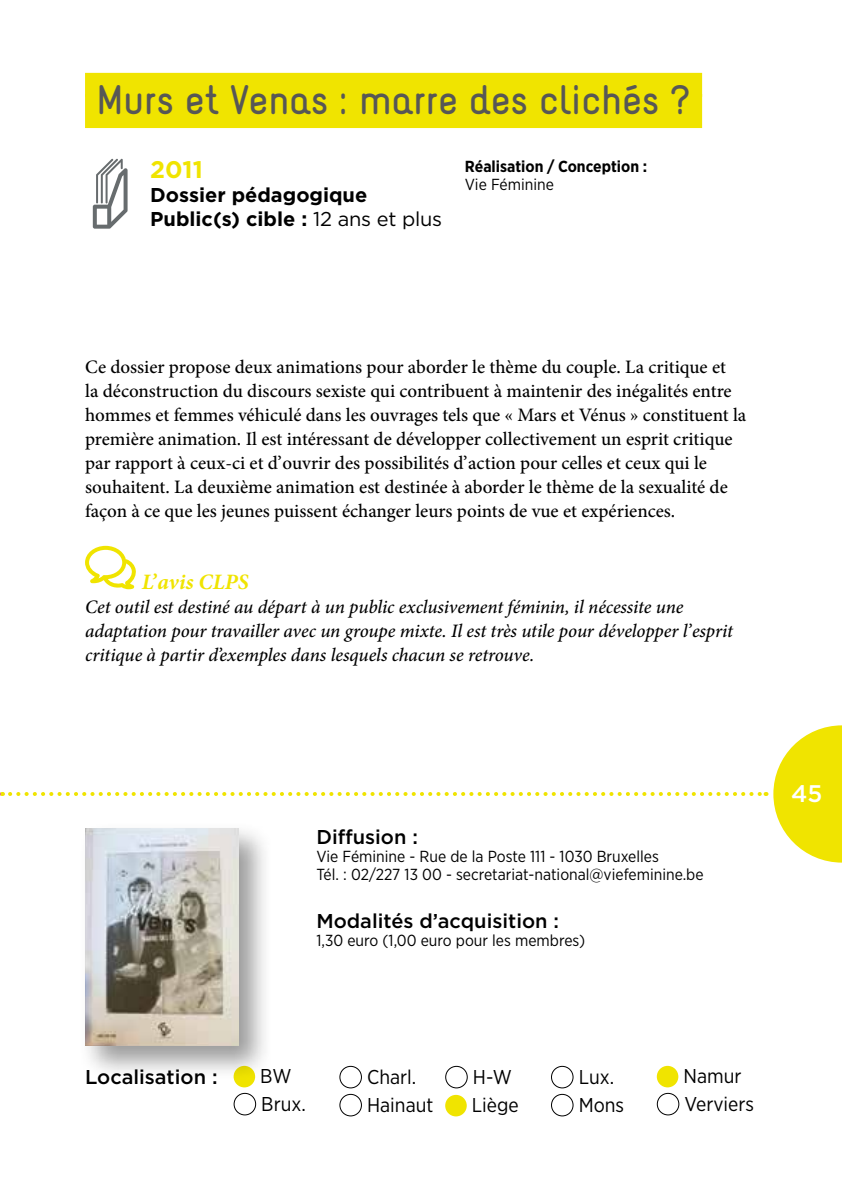
<style>
.page{position:relative;width:842px;height:1191px;background:#fff}
.page>*{position:absolute;margin:0;border:0;box-sizing:border-box;transform-origin:0 0}
.t1{font:700 36px "Naiv";color:#575756}
.t2{font:700 24px "Gotham";color:#f0e400}
.t3{font:500 24px "Gotham";color:#fff}
.t4{font:italic 700 22px "Minion Pro";color:#f0e400}
.t5{font:20px/28px "Gotham Narrow";color:#000}
.t6{font:500 20px "Gotham";color:#000}
.t7{font:700 20px/24px "Gotham";color:#000}
.t8{font:500 19px/24px "Minion Pro";color:#000}
.t9{font:italic 500 19px/24px "Minion Pro";letter-spacing:-.005em;color:#000}
.t10{font:16px/18px "Gotham Narrow";color:#000}
.t11{font:700 16px "Gotham Narrow";color:#000}
.s1{font-weight:400}
</style>
<div class="page">
<svg style="left:10px;top:792px;width:756px;height:4px"></svg>
<svg style="left:773px;top:725px;width:69px;height:137px"></svg>
<svg style="left:0;top:792px;width:3px;height:4px"></svg>
<div style="left:85px;top:73px;width:617px;height:24px;background:#f0e400"></div>
<div style="left:85px;top:94px;width:617px;height:34px;background:#f0e400"></div>
<div style="left:234px;top:1065px;width:21px;height:22px;background:#f0e400;border-radius:50%"></div>
<div style="left:234px;top:1092px;width:22px;height:23px;border:1px solid #000;border-radius:50%"></div>
<div style="left:339px;top:1065px;width:23px;height:23px;border:1px solid #000;border-radius:50%"></div>
<div style="left:339px;top:1093px;width:23px;height:23px;border:1px solid #000;border-radius:50%"></div>
<div style="left:445px;top:1065px;width:23px;height:23px;border:1px solid #000;border-radius:50%"></div>
<div style="left:445px;top:1094px;width:22px;height:22px;background:#f0e400;border-radius:50%"></div>
<div style="left:551px;top:1065px;width:22px;height:23px;border:1px solid #000;border-radius:50%"></div>
<div style="left:551px;top:1093px;width:22px;height:23px;border:1px solid #000;border-radius:50%"></div>
<div style="left:657px;top:1065px;width:21px;height:22px;background:#f0e400;border-radius:50%"></div>
<div style="left:657px;top:1092px;width:22px;height:23px;border:1px solid #000;border-radius:50%"></div>
<svg style="left:85px;top:546px;width:51px;height:43px"></svg>
<svg style="left:93px;top:159px;width:35px;height:70px"></svg>
<div style="left:78px;top:821px;width:196px;height:259px;background:#000;opacity:.4"></div>
<img style="left:85px;top:828px;width:153px;height:217px">
<h1 class="t1" style="left:96px;top:76px;width:596px">Murs et Venas : marre des clichés ?</h1>
<p class="t2" style="left:150px;top:154px;width:54px">2011</p>
<p class="t7" style="left:150px;top:183px;width:293px">Dossier pédagogique<br>Public(s) cible : <span class="s1">12 ans et plus</span></p>
<p class="t11" style="left:465px;top:156px;width:184px">Réalisation / Conception :</p>
<p class="t10" style="left:465px;top:175px;width:90px">Vie Féminine</p>
<p class="t8" style="left:85px;top:355px;width:663px">Ce dossier propose deux animations pour aborder le thème du couple. La critique et<br>la déconstruction du discours sexiste qui contribuent à maintenir des inégalités entre hommes et femmes véhiculé dans les ouvrages tels que « Mars et Vénus » constituent la première animation. Il est intéressant de développer collectivement un esprit critique par rapport à ceux-ci et d’ouvrir des possibilités d’action pour celles et ceux qui le souhaitent. La deuxième animation est destinée à aborder le thème de la sexualité de façon à ce que les jeunes puissent échanger leurs points de vue et expériences.</p>
<p class="t4" style="left:142px;top:566px;width:108px">L’avis CLPS</p>
<p class="t9" style="left:85px;top:595px;width:650px">Cet outil est destiné au départ à un public exclusivement féminin, il nécessite une adaptation pour travailler avec un groupe mixte. Il est très utile pour développer l’esprit critique à partir d’exemples dans lesquels chacun se retrouve.</p>
<p class="t6" style="left:316px;top:824px;width:103px">Diffusion :</p>
<p class="t10" style="left:316px;top:847px;width:389px">Vie Féminine - Rue de la Poste 111 - 1030 Bruxelles<br>Tél. : 02/227 13 00 - secretariat-national@viefeminine.be</p>
<p class="t6" style="left:316px;top:908px;width:244px">Modalités d’acquisition :</p>
<p class="t10" style="left:316px;top:931px;width:270px">1,30 euro (1,00 euro pour les membres)</p>
<p class="t3" style="left:791px;top:778px;width:33px">45</p>
<p class="t6" style="left:85px;top:1064px;width:134px">Localisation :</p>
<p class="t5" style="left:260px;top:1062px;width:47px">BW<br>Brux.</p>
<p class="t5" style="left:367px;top:1063px;width:68px">Charl.<br>Hainaut</p>
<p class="t5" style="left:472px;top:1063px;width:48px">H-W<br>Liège</p>
<p class="t5" style="left:579px;top:1063px;width:47px">Lux.<br>Mons</p>
<p class="t5" style="left:683px;top:1062px;width:72px">Namur<br>Verviers</p>
</div>
